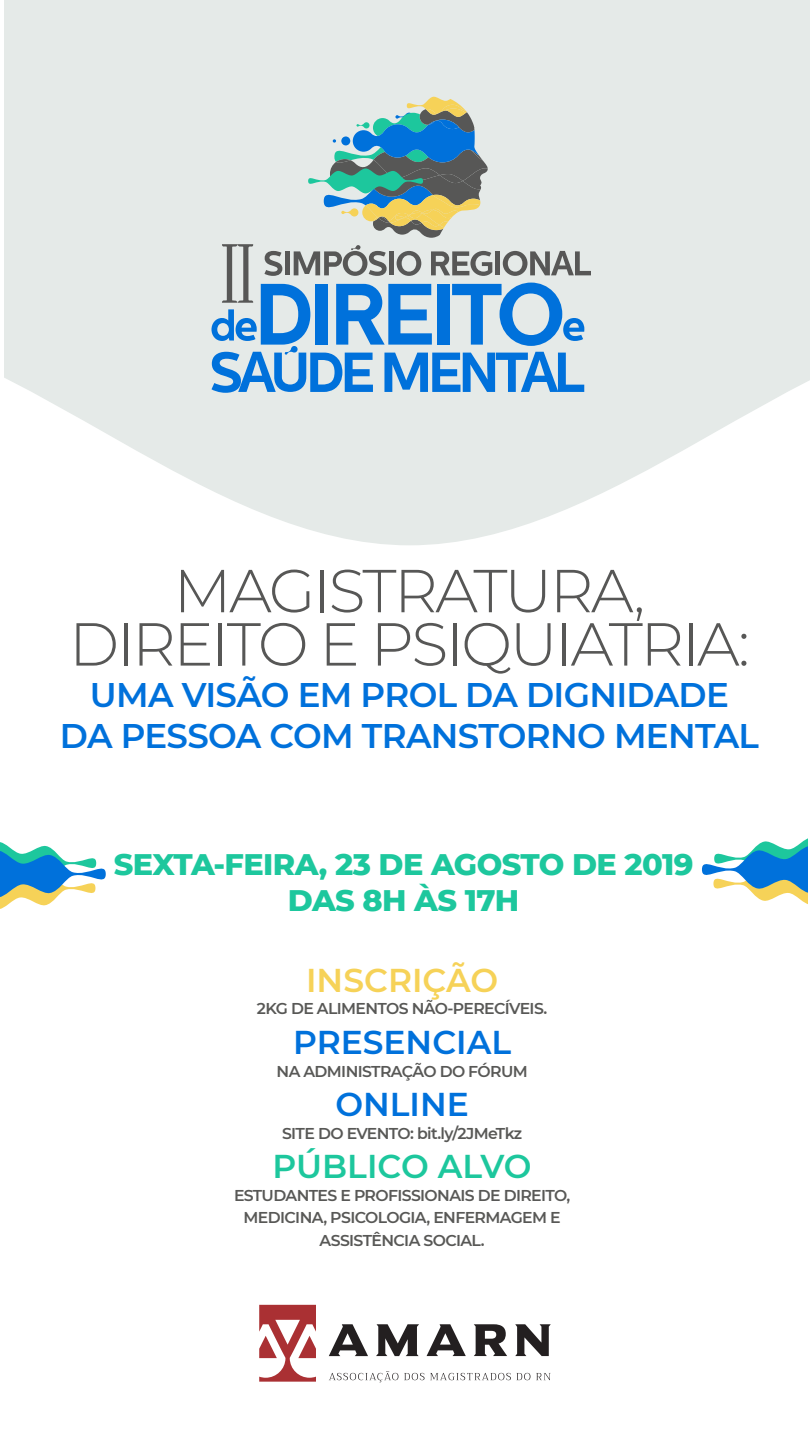
<style>
.page{position:relative;width:810px;height:1440px;background:#fff}
.page>*{position:absolute;margin:0;border:0;box-sizing:border-box;transform-origin:0 0}
.t1{font:300 60.53px/53.3px "Montserrat";letter-spacing:-.04em;color:#575756;text-align:center}
.t2{font:600 34.12px/41px "Montserrat";letter-spacing:-.02em;color:#0071db;text-align:center}
.t3{font:600 32.92px "Montserrat";color:#0071db}
.t4{font:600 32.92px "Montserrat";color:#1dc79d}
.t5{font:600 32.92px "Montserrat";color:#f6d258}
.t6{font:800 30.3px/36.4px "Montserrat";letter-spacing:-.02em;color:#1dc79d;text-align:center}
.t7{font:600 15.67px/22.6px "Montserrat";letter-spacing:-.04em;color:#585856;text-align:center}
</style>
<div class="page">
<svg style="left:4px;top:0;width:806px;height:545px;background:#e8edeb"></svg>
<svg style="left:702px;top:838px;width:106px;height:66px"></svg>
<svg style="left:0;top:842px;width:106px;height:67px"></svg>
<svg style="left:329px;top:1324px;width:39px;height:32px"></svg>
<svg style="left:427px;top:1324px;width:39px;height:32px"></svg>
<svg style="left:376px;top:1324px;width:43px;height:32px"></svg>
<svg style="left:474px;top:1324px;width:33px;height:32px"></svg>
<svg style="left:515px;top:1324px;width:36px;height:32px"></svg>
<svg style="left:329px;top:1371px;width:69px;height:11px"></svg>
<svg style="left:404px;top:1373px;width:126px;height:7px"></svg>
<svg style="left:536px;top:1373px;width:15px;height:7px"></svg>
<svg style="left:259px;top:1305px;width:57px;height:77px"></svg>
<svg style="left:308px;top:96px;width:180px;height:142px;background:#92b2b1"></svg>
<svg style="left:211px;top:244px;width:380px;height:149px;background:#8cb5d7"></svg>
<h1 class="t1" style="left:69px;top:562px;width:682px">MAGISTRATURA,<br>DIREITO E PSIQUIATRIA:</h1>
<h2 class="t2" style="left:60px;top:672px;width:701px">UMA VISÃO EM PROL DA DIGNIDADE<br>DA PESSOA COM TRANSTORNO MENTAL</h2>
<h3 class="t6" style="left:114px;top:844px;width:581px">SEXTA-FEIRA, 23 DE AGOSTO DE 2019<br>DAS 8H ÀS 17H</h3>
<h3 class="t5" style="left:306px;top:957px;width:194px">INSCRIÇÃO</h3>
<p class="t7" style="left:257px;top:997px;width:292px">2KG DE ALIMENTOS NÃO-PERECÍVEIS.</p>
<h3 class="t3" style="left:293px;top:1019px;width:220px">PRESENCIAL</h3>
<p class="t7" style="left:277px;top:1059px;width:253px">NA ADMINISTRAÇÃO DO FÓRUM</p>
<h3 class="t3" style="left:335px;top:1081px;width:135px">ONLINE</h3>
<p class="t7" style="left:282px;top:1121px;width:242px">SITE DO EVENTO: bit.ly/2JMeTkz</p>
<h3 class="t4" style="left:273px;top:1143px;width:261px">PÚBLICO ALVO</h3>
<p class="t7" style="left:234px;top:1183px;width:338px">ESTUDANTES E PROFISSIONAIS DE DIREITO,<br>MEDICINA, PSICOLOGIA, ENFERMAGEM E<br>ASSISTÊNCIA SOCIAL.</p>
</div>
